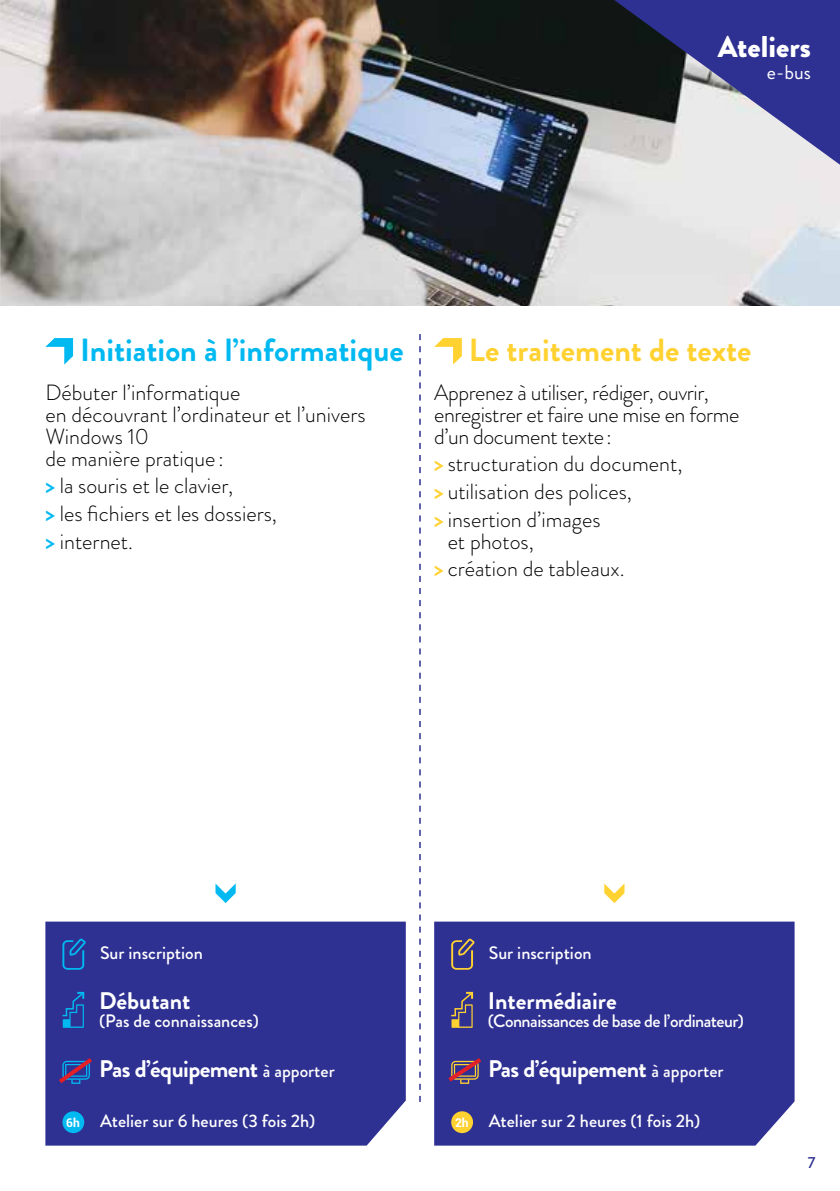
<style>
.page{position:relative;width:840px;height:1191px;background:#fff}
.page>*{position:absolute;margin:0;border:0;box-sizing:border-box;transform-origin:0 0}
.t1{font:700 32px "Brandon Grotesque";color:#00b9f1}
.t2{font:700 32px "Brandon Grotesque";color:#ffd131}
.t3{font:900 30px "Brandon Grotesque";color:#fff}
.t4{font:700 24px "Brandon Grotesque";letter-spacing:-.025em;color:#fff}
.t5{font:700 24px "Brandon Grotesque";color:#fff}
.t6{font:300 22px/27.6px "Brandon Grotesque";color:#000}
.t7{font:300 22px/22px "Brandon Grotesque";letter-spacing:-.02em;color:#000}
.t8{font:20px "Brandon Grotesque";color:#fff}
.t9{font:500 18px "Brandon Grotesque";color:#fff}
.t10{font:500 18px "Brandon Grotesque";letter-spacing:-.03em;color:#fff}
.t11{font:500 16px "Brandon Grotesque";color:#2e3092}
.s1{font-weight:700;color:#00b9f1}
.s2{font-weight:700;color:#ffd131}
.s3{font-weight:500;font-size:18px}
.s4{font-family:"Roboto";font-weight:700;font-size:12px}
</style>
<div class="page">
<img style="left:1px;top:0;width:838px;height:306px">
<img style="left:0;top:0;width:1px;height:306px">
<svg style="left:613px;top:0;width:226px;height:165px;background:#646595"></svg>
<svg style="left:45px;top:338px;width:28px;height:26px"></svg>
<svg style="left:434px;top:338px;width:27px;height:26px"></svg>
<svg style="left:405px;top:921px;width:1px;height:127px"></svg>
<svg style="left:419px;top:334px;width:1px;height:768px"></svg>
<div style="left:45px;top:921px;width:360px;height:224px;background:#2e3092"></div>
<svg style="left:62px;top:938px;width:24px;height:31px"></svg>
<svg style="left:61px;top:991px;width:24px;height:36px"></svg>
<div style="left:62px;top:1111px;width:22px;height:22px;background:#00b9f1;border-radius:50%"></div>
<div style="left:434px;top:921px;width:360px;height:224px;background:#2e3092"></div>
<svg style="left:451px;top:938px;width:23px;height:31px"></svg>
<svg style="left:449px;top:991px;width:25px;height:36px"></svg>
<div style="left:451px;top:1111px;width:22px;height:22px;background:#ffd131;border-radius:50%"></div>
<svg style="left:443px;top:1054px;width:42px;height:31px"></svg>
<svg style="left:215px;top:883px;width:20px;height:20px"></svg>
<svg style="left:604px;top:883px;width:20px;height:20px"></svg>
<svg style="left:54px;top:1054px;width:42px;height:33px"></svg>
<h2 class="t3" style="left:717px;top:25px;width:94px">Ateliers</h2>
<p class="t8" style="left:766px;top:58px;width:45px">e-bus</p>
<h1 class="t1" style="left:80px;top:327px;width:325px">Initiation à l’informatique</h1>
<p class="t6" style="left:45px;top:381px;width:321px;line-height:22px">Débuter l’informatique<br>en découvrant l’ordinateur et l’univers<br>Windows 10<br>de manière pratique :</p>
<p class="t6" style="left:45px;top:472px;width:233px"><span class="s1">&gt;</span> la souris et le clavier,<br><span class="s1">&gt;</span> les fichiers et les dossiers, <span class="s1">&gt;</span> internet.</p>
<h1 class="t2" style="left:468px;top:327px;width:284px">Le traitement de texte</h1>
<p class="t7" style="left:434px;top:381px;width:307px">Apprenez à utiliser, rédiger, ouvrir, enregistrer et faire une mise en forme d’un document texte:</p>
<p class="t6" style="left:434px;top:450px;width:250px"><span class="s2">&gt;</span> structuration du document, <span class="s2">&gt;</span> utilisation des polices,<br><span class="s2">&gt;</span> insertion d’images</p>
<p class="t6" style="left:434px;top:527px;width:192px;text-indent:13px">et photos,<br><span class="s2">&gt;</span> création de tableaux.</p>
<p class="t9" style="left:100px;top:940px;width:104px">Sur inscription</p>
<p class="t5" style="left:99px;top:984px;width:93px">Débutant</p>
<p class="t9" style="left:99px;top:1008px;width:161px">(Pas de connaissances)</p>
<p class="t4" style="left:99px;top:1052px;width:237px">Pas d’équipement <span class="s3">à apporter</span></p>
<p class="t9" style="left:66px;top:1108px;width:250px"><span class="s4">6h</span> Atelier sur 6 heures (3 fois 2h)</p>
<p class="t9" style="left:488px;top:940px;width:104px">Sur inscription</p>
<p class="t5" style="left:487px;top:984px;width:130px">Intermédiaire</p>
<p class="t10" style="left:487px;top:1008px;width:257px">(Connaissances de base de l’ordinateur)</p>
<p class="t4" style="left:488px;top:1052px;width:237px">Pas d’équipement <span class="s3">à apporter</span></p>
<p class="t9" style="left:455px;top:1108px;width:246px"><span class="s4">2h</span> Atelier sur 2 heures (1 fois 2h)</p>
<p class="t11" style="left:807px;top:1151px;width:9px">7</p>
</div>
